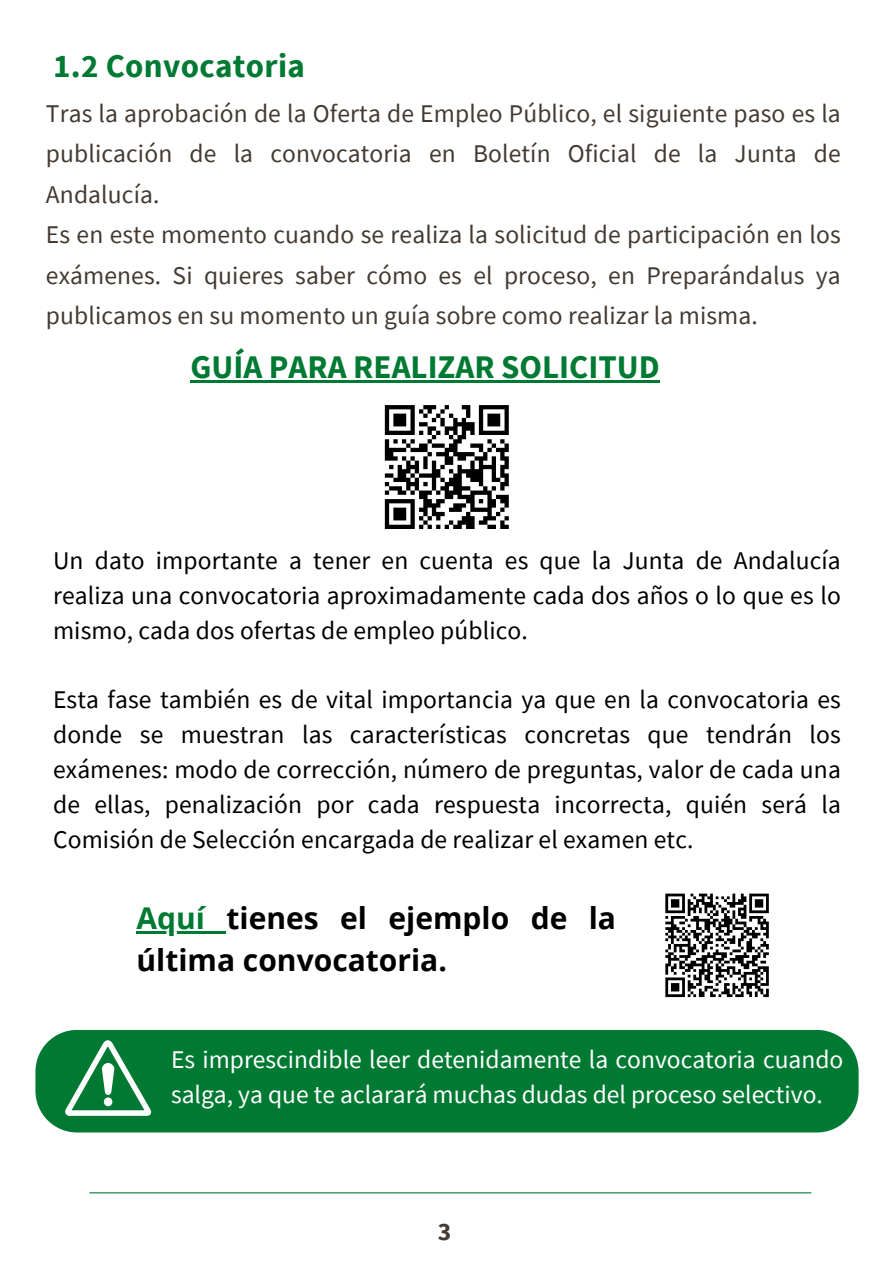
<style>
.page{position:relative;width:894px;height:1264px;background:#fff}
.page>*{position:absolute;margin:0;border:0;box-sizing:border-box;transform-origin:0 0}
.t1{font:700 33px "Source Sans Pro";color:#007a33}
.t2{font:700 30px/41.7px "Open Sans";color:#000}
.t3{font:25.5px/34.8px "Source Sans Pro";letter-spacing:.005em;color:#000;text-align:justify}
.t4{font:25.5px/40.5px "Source Sans Pro";letter-spacing:.005em;color:#443a31;text-align:justify}
.t5{font:25.5px/34.8px "Source Sans Pro";color:#fff}
.t6{font:700 25.5px "Source Sans Pro";color:#443a31}
.s1{color:#007a33}
</style>
<div class="page">
<hr style="left:89px;top:1192px;width:722px;height:1px;background:#007a33">
<hr style="left:190px;top:380px;width:469px;height:3px;background:#007a33">
<hr style="left:136px;top:931px;width:90px;height:3px;background:#007a33">
<div style="left:35px;top:1030px;width:823px;height:102px;background:#007a33"></div>
<svg style="left:65px;top:1040px;width:86px;height:75px"></svg>
<svg style="left:384px;top:405px;width:125px;height:124px"></svg>
<svg style="left:665px;top:893px;width:104px;height:105px"></svg>
<h1 class="t1" style="left:53px;top:45px;width:253px">1.2 Convocatoria</h1>
<p class="t4" style="left:46px;top:92px;width:796px">Tras la aprobación de la Oferta de Empleo Público, el siguiente paso es la publicación de la convocatoria en Boletín Oficial de la Junta de Andalucía.</p>
<p class="t4" style="left:46px;top:214px;width:796px">Es en este momento cuando se realiza la solicitud de participación en los exámenes. Si quieres saber cómo es el proceso, en Preparándalus ya publicamos en su momento un guía sobre como realizar la misma.</p>
<h2 class="t1" style="left:190px;top:346px;width:470px">GUÍA PARA REALIZAR SOLICITUD</h2>
<p class="t3" style="left:53px;top:542px;width:789px">Un dato importante a tener en cuenta es que la Junta de Andalucía realiza una convocatoria aproximadamente cada dos años o lo que es lo mismo, cada dos ofertas de empleo público.</p>
<p class="t3" style="left:53px;top:682px;width:789px">Esta fase también es de vital importancia ya que en la convocatoria es donde se muestran las características concretas que tendrán los exámenes: modo de corrección, número de preguntas, valor de cada una de ellas, penalización por cada respuesta incorrecta, quién será la Comisión de Selección encargada de realizar el examen etc.</p>
<p class="t2" style="left:136px;top:897px;width:481px"><span class="s1">Aquí</span> tienes el ejemplo de la última convocatoria.</p>
<h2 class="t5" style="left:171px;top:1041px;width:673px">Es imprescindible leer detenidamente la convocatoria cuando salga, ya que te aclarará muchas dudas del proceso selectivo.</h2>
<p class="t6" style="left:438px;top:1215px;width:15px">3</p>
</div>
